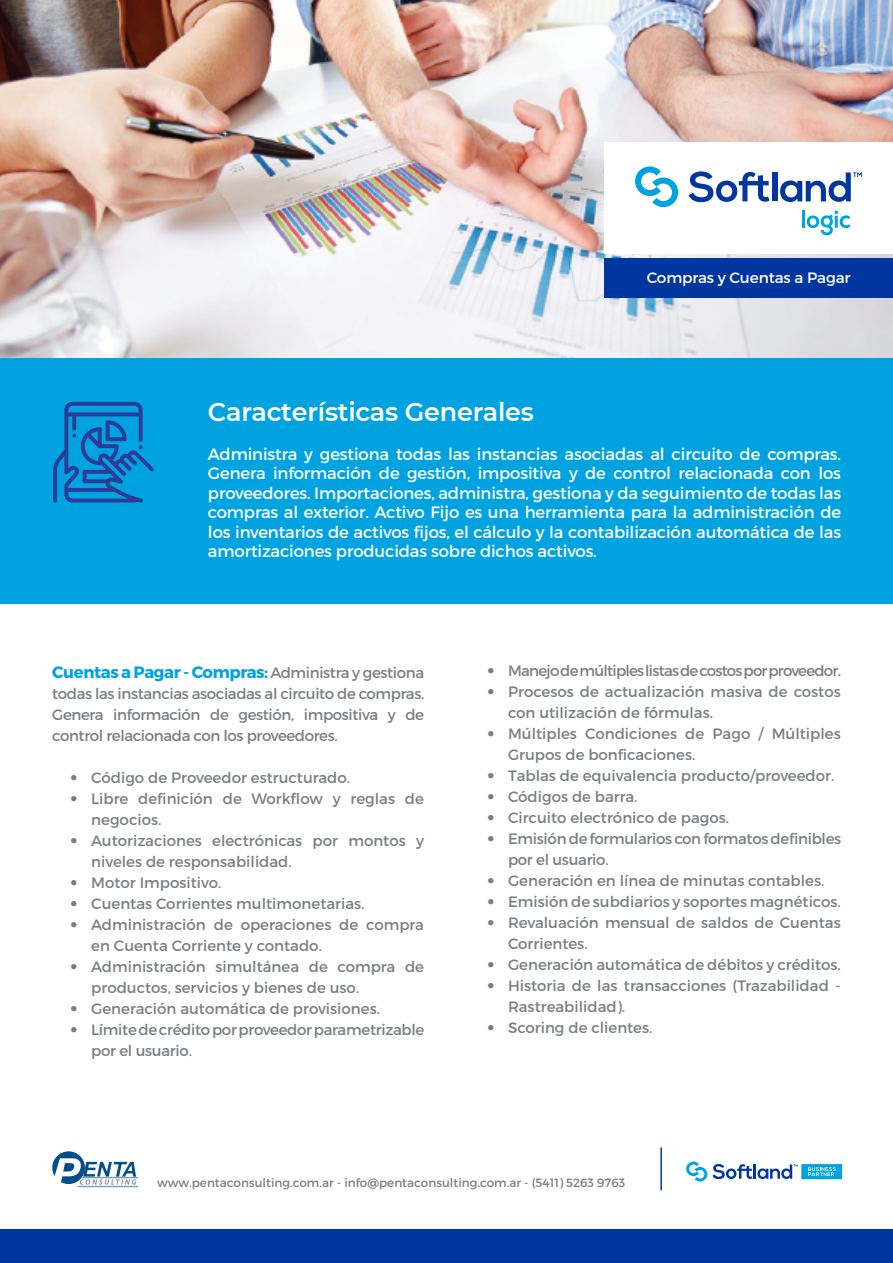
<style>
.page{position:relative;width:893px;height:1263px;background:#fff}
.page>*{position:absolute;margin:0;border:0;box-sizing:border-box;transform-origin:0 0}
.t1{font:600 25.5px "Montserrat";letter-spacing:-.01em;color:#fff}
.t2{font:16.5px/19.5px "Montserrat";letter-spacing:-.01em;color:#fff;text-align:justify}
.t3{font:700 16.5px "Montserrat";letter-spacing:-.025em;color:#00a2df}
.t4{font:15px/21px "Montserrat";color:#7b7e81}
.t5{font:15px/21px "Montserrat";letter-spacing:-.02em;color:#7b7e81}
.t6{font:15px "Montserrat";letter-spacing:-.05em;color:#7b7e81}
.t7{font:15px "Montserrat";letter-spacing:-.01em;color:#fff}
.t8{font:12px "Montserrat";color:#7b7e81}
.s1{font-weight:400;font-size:15px;color:#7b7e81}
.s2{font-family:"Helvetica Neue LT Std";font-weight:300}
</style>
<div class="page">
<img style="left:0;top:0;width:893px;height:358px">
<div style="left:0;top:358px;width:893px;height:246px;background:#00a2df"></div>
<svg style="left:53px;top:402px;width:101px;height:100px"></svg>
<div style="left:604px;top:142px;width:289px;height:112px;background:#fff"></div>
<svg style="left:689px;top:171px;width:80px;height:31px"></svg>
<div style="left:772px;top:172px;width:5px;height:29px;background:#0036a0"></div>
<svg style="left:780px;top:172px;width:82px;height:30px"></svg>
<svg style="left:635px;top:166px;width:43px;height:41px"></svg>
<hr style="left:802px;top:211px;width:3px;height:17px;background:#00a2df">
<svg style="left:807px;top:210px;width:44px;height:25px"></svg>
<div style="left:604px;top:258px;width:289px;height:39px;background:#0036a0"></div>
<hr style="left:82px;top:1177px;width:56px;height:1px;background:#6f9cbb">
<hr style="left:78px;top:1186px;width:60px;height:1px;background:#6f9cbb">
<svg style="left:52px;top:1151px;width:84px;height:34px"></svg>
<div style="left:0;top:1229px;width:893px;height:34px;background:#0036a0"></div>
<hr style="left:660px;top:1147px;width:2px;height:43px;background:#0036a0">
<svg style="left:686px;top:1161px;width:112px;height:20px"></svg>
<div style="left:801px;top:1164px;width:41px;height:15px;background:#00a2df"></div>
<svg style="left:808px;top:1167px;width:28px;height:9px"></svg>
<p class="t7" style="left:647px;top:268px;width:205px">Compras y Cuentas a Pagar</p>
<h1 class="t1" style="left:208px;top:396px;width:327px">Características Generales</h1>
<p class="t2" style="left:208px;top:444px;width:635px">Administra y gestiona todas las instancias asociadas al circuito de compras.<br>Genera información de gestión, impositiva y de control relacionada con los proveedores. Importaciones, administra, gestiona y da seguimiento de todas las compras al exterior. Activo Fijo es una herramienta para la administración de los inventarios de activos fijos, el cálculo y la contabilización automática de las amortizaciones producidas sobre dichos activos.</p>
<p class="t3" style="left:52px;top:661px;width:373px">Cuentas a Pagar - Compras: <span class="s1">Administra y gestiona</span></p>
<p class="t4" style="left:52px;top:683px;width:374px;text-align:justify">todas las instancias asociadas al circuito de compras.<br>Genera información de gestión, impositiva y de control relacionada con los proveedores.</p>
<p class="t4" style="left:70px;top:767px;width:281px"><span class="s2">•</span> Código de Proveedor estructurado.</p>
<p class="t4" style="left:91px;top:788px;width:334px;text-indent:-21px"><span class="s2">•</span> Libre definición de Workflow y reglas de negocios.</p>
<p class="t4" style="left:91px;top:830px;width:334px;text-indent:-21px"><span class="s2">•</span> Autorizaciones electrónicas por montos y niveles de responsabilidad.</p>
<p class="t4" style="left:70px;top:872px;width:153px"><span class="s2">•</span> Motor Impositivo.</p>
<p class="t4" style="left:70px;top:893px;width:296px"><span class="s2">•</span> Cuentas Corrientes multimonetarias.</p>
<p class="t4" style="left:91px;top:914px;width:334px;text-indent:-21px"><span class="s2">•</span> Administración de operaciones de compra en Cuenta Corriente y contado.</p>
<p class="t4" style="left:91px;top:956px;width:334px;text-indent:-21px"><span class="s2">•</span> Administración simultánea de compra de productos, servicios y bienes de uso.</p>
<p class="t4" style="left:70px;top:998px;width:311px"><span class="s2">•</span> Generación automática de provisiones.</p>
<p class="t5" style="left:91px;top:1019px;width:335px;text-indent:-21px"><span class="s2">•</span> Límitedecréditoporproveedorparametrizable por el usuario.</p>
<p class="t6" style="left:487px;top:661px;width:355px"><span class="s2">•</span> Manejodemúltipleslistasdecostosporproveedor.</p>
<p class="t4" style="left:508px;top:681px;width:334px;text-indent:-21px"><span class="s2">•</span> Procesos de actualización masiva de costos con utilización de fórmulas.</p>
<p class="t4" style="left:508px;top:723px;width:334px;text-indent:-21px"><span class="s2">•</span> Múltiples Condiciones de Pago / Múltiples<br>Grupos de bonficaciones.</p>
<p class="t4" style="left:487px;top:765px;width:349px"><span class="s2">•</span> Tablas de equivalencia producto/proveedor.</p>
<p class="t4" style="left:487px;top:786px;width:152px"><span class="s2">•</span> Códigos de barra.</p>
<p class="t4" style="left:487px;top:807px;width:244px"><span class="s2">•</span> Circuito electrónico de pagos.</p>
<p class="t5" style="left:508px;top:828px;width:335px;text-indent:-21px"><span class="s2">•</span> Emisión de formularios con formatos definibles por el usuario.</p>
<p class="t4" style="left:487px;top:870px;width:339px"><span class="s2">•</span> Generación en línea de minutas contables.</p>
<p class="t4" style="left:487px;top:891px;width:355px"><span class="s2">•</span> Emisión de subdiarios y soportes magnéticos.</p>
<p class="t4" style="left:508px;top:912px;width:334px;text-indent:-21px"><span class="s2">•</span> Revaluación mensual de saldos de Cuentas<br>Corrientes.</p>
<p class="t4" style="left:487px;top:954px;width:355px"><span class="s2">•</span> Generación automática de débitos y créditos.</p>
<p class="t4" style="left:508px;top:975px;width:334px;text-indent:-21px"><span class="s2">•</span> Historia de las transacciones (Trazabilidad -<br>Rastreabilidad).</p>
<p class="t4" style="left:487px;top:1017px;width:167px"><span class="s2">•</span> Scoring de clientes.</p>
<p class="t8" style="left:157px;top:1175px;width:470px">www.pentaconsulting.com.ar - info@pentaconsulting.com.ar - (5411) 5263 9763</p>
</div>
